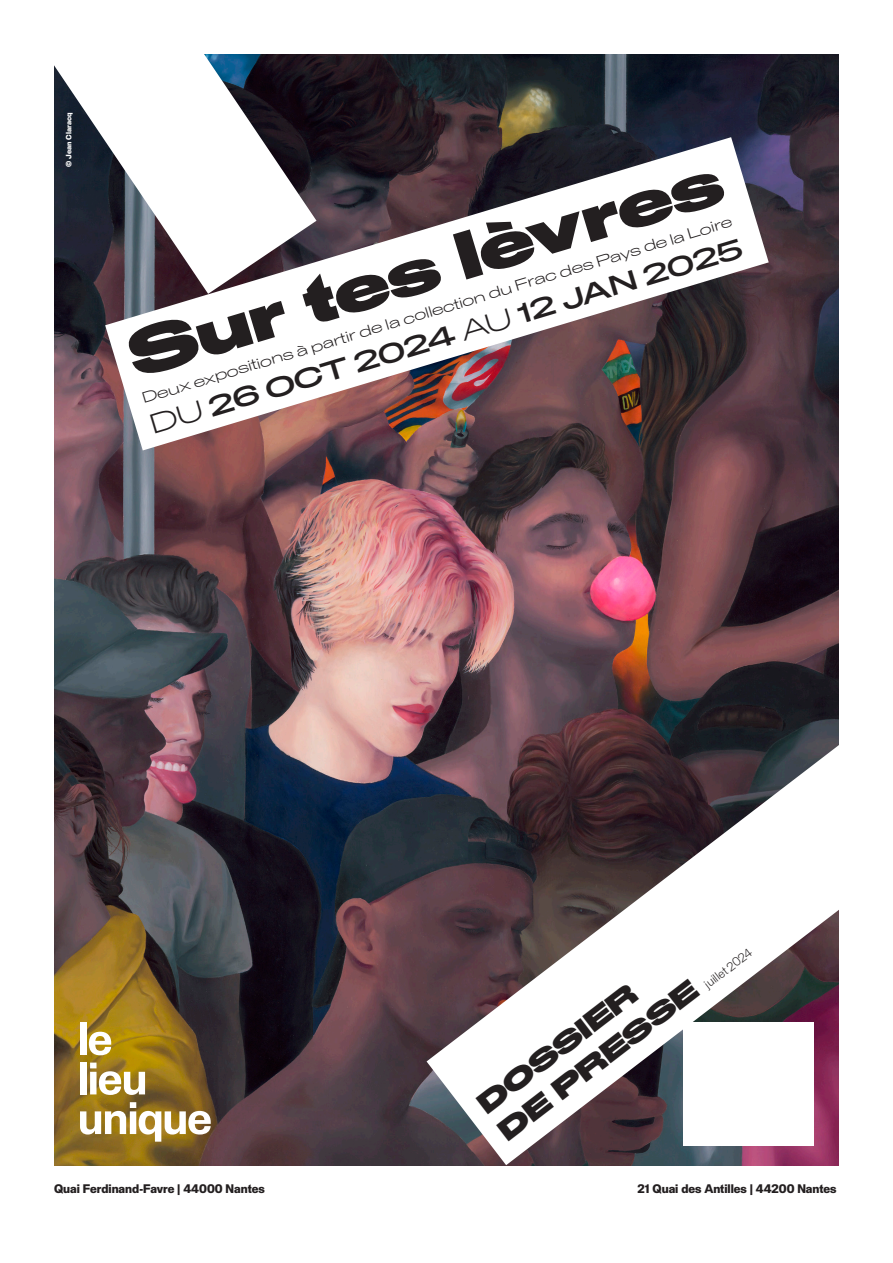
<style>
.page{position:relative;width:893px;height:1263px;background:#fff}
.page>*{position:absolute;margin:0;border:0;box-sizing:border-box;transform-origin:0 0}
.auteurice___x_wide_black{font:900 65.7px "Staff X Wide";color:#231f20}
.t1{font:900 28.35px "Staff X Wide";color:#231f20}
.t2{font:500 27px "Staff X Wide";color:#231f20}
.t3{font:300 14.7px "Staff X Wide";color:#231f20}
.t4{font:700 12.15px "Staff";color:#231f20}
.t5{font:300 12px "Staff";color:#231f20}
.t6{font:700 7.65px "Staff";color:#fff}
.s1{font-weight:300}
</style>
<div class="page">
<img style="left:54px;top:54px;width:785px;height:1111px">
<div style="left:80px;top:1022px;width:7px;height:33px;background:#fff"></div>
<svg style="left:89px;top:1032px;width:22px;height:23px"></svg>
<div style="left:80px;top:1062px;width:7px;height:32px;background:#fff"></div>
<svg style="left:90px;top:1062px;width:55px;height:33px"></svg>
<svg style="left:80px;top:1102px;width:131px;height:40px"></svg>
<svg style="left:105px;top:137px;width:664px;height:313px"></svg>
<svg style="left:427px;top:703px;width:412px;height:462px"></svg>
<svg style="left:54px;top:54px;width:262px;height:240px"></svg>
<p class="t6" style="left:64px;top:167px;width:56px;rotate:-90deg">© Jean Claracq</p>
<p class="auteurice___x_wide_black" style="left:118px;top:318px;width:618px;rotate:-17deg">Sur tes lèvres</p>
<p class="t3" style="left:140px;top:391px;width:617px;rotate:-17deg">Deux expositions à partir de la collection du Frac des Pays de la Loire</p>
<p class="t2" style="left:146px;top:410px;width:618px;rotate:-17deg"><span class="s1">DU</span> 26 OCT 2024 <span class="s1">AU</span> 12 JAN 2025</p>
<p class="t5" style="left:701px;top:980px;width:58px;rotate:-38deg">juillet 2024</p>
<p class="t1" style="left:490px;top:1119px;width:245px;rotate:-37deg">DE PRESSE</p>
<p class="t1" style="left:470px;top:1092px;width:194px;rotate:-37deg">DOSSIER</p>
<p class="t4" style="left:54px;top:1181px;width:212px">Quai Ferdinand-Favre | 44000 Nantes</p>
<p class="t4" style="left:638px;top:1181px;width:201px">21 Quai des Antilles | 44200 Nantes</p>
</div>
